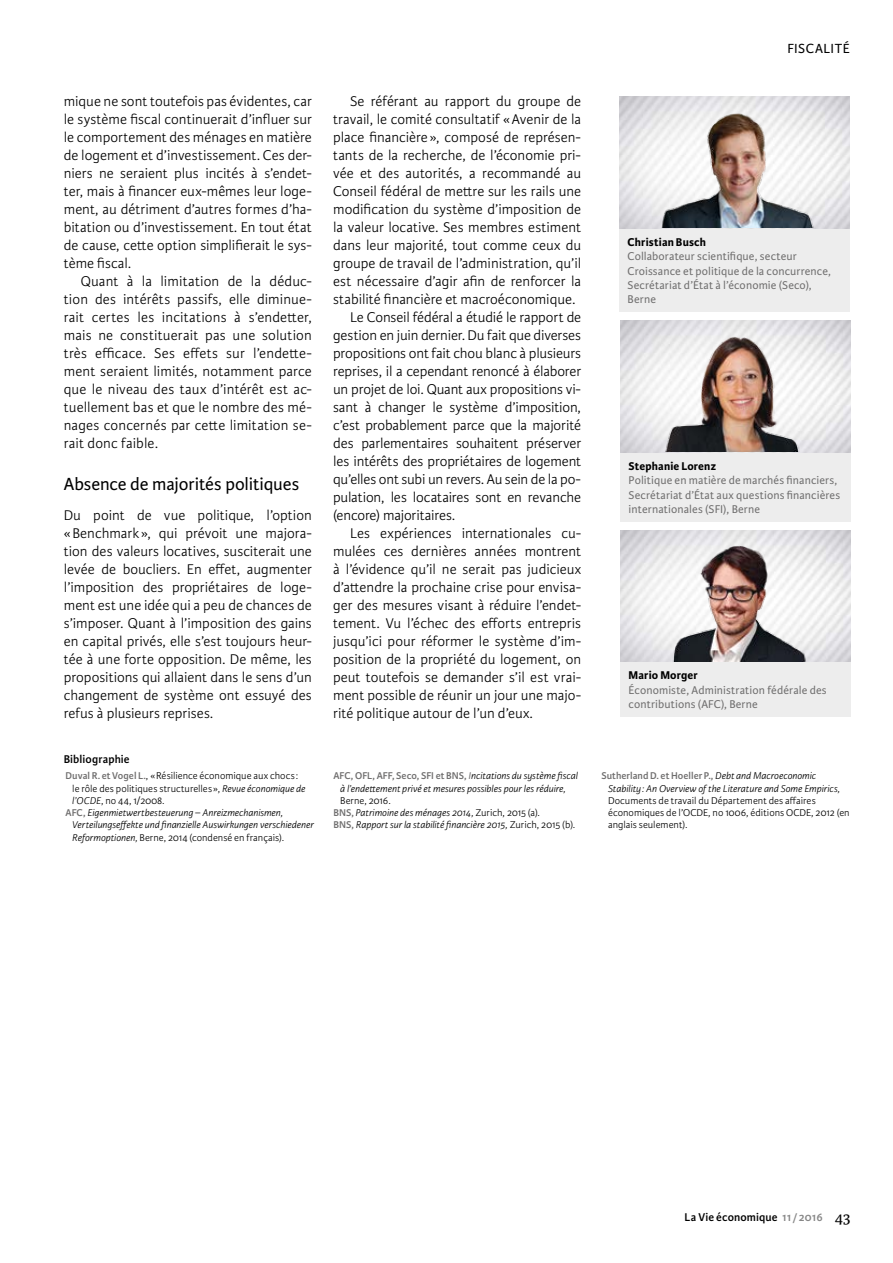
<style>
.page{position:relative;width:893px;height:1263px;background:#fff}
.page>*{position:absolute;margin:0;border:0;box-sizing:border-box;transform-origin:0 0}
.t1{font:18.75px "Karmina Sans";letter-spacing:-.005em;color:#000}
.t2{font:300 15px/18px "Karmina Sans";color:#000;text-align:justify}
.t3{font:14.1px "Karmina Sans";letter-spacing:.035em;color:#000}
.t4{font:12px/14.4px "Karmina Sans";letter-spacing:.01em;color:#706f6f}
.t5{font:700 12px "Karmina Sans";letter-spacing:.015em;color:#000}
.t6{font:600 12px "Karmina Sans";letter-spacing:.01em;color:#000}
.t7{font:italic 300 10.5px/12.3px "Karmina Sans";color:#000}
.t8{font:300 10.5px/12.3px "Karmina Sans";letter-spacing:.005em;color:#000}
.t9{font:600 10.5px "Karmina Sans";letter-spacing:.005em;color:#706f6f}
.s1{font-weight:600;color:#706f6f}
.s2{font-style:italic}
.s3{font-weight:600;font-style:normal;color:#706f6f}
.s4{font-weight:400;font-style:italic}
.s5{font-weight:300;font-style:italic;color:#000}
.s6{font-style:normal}
.s7{color:#878787}
.s8{font-family:"Karmina";font-weight:400;font-size:16.5px}
</style>
<div class="page">
<div style="left:620px;top:452px;width:231px;height:69px;background:#ededed"></div>
<div style="left:620px;top:662px;width:231px;height:55px;background:#ededed"></div>
<div style="left:619px;top:228px;width:231px;height:84px;background:#ededed"></div>
<img style="left:619px;top:96px;width:231px;height:132px">
<img style="left:619px;top:99px;width:231px;height:128px">
<img style="left:620px;top:320px;width:231px;height:132px">
<img style="left:620px;top:323px;width:231px;height:128px">
<img style="left:620px;top:530px;width:231px;height:132px">
<img style="left:620px;top:533px;width:231px;height:128px">
<p class="t2" style="left:64px;top:92px;width:250px">mique ne sont toutefois pas évidentes, car le système fscal continuerait d’infuer sur le comportement des ménages en matière de logement et d’investissement. Ces der&shy;niers ne seraient plus incités à s’endet&shy;ter, mais à fnancer eux-mêmes leur loge&shy;ment, au détriment d’autres formes d’ha&shy;bitation ou d’investissement. En tout état de cause, cete option simpliferait le sys&shy;tème fscal.</p>
<p class="t2" style="left:64px;top:272px;width:250px;text-indent:17px">Quant à la limitation de la déduc&shy;tion des intérêts passifs, elle diminue&shy;rait certes les incitations à s’endeter, mais ne constituerait pas une solution très efcace. Ses efets sur l’endete&shy;ment seraient limités, notamment parce que le niveau des taux d’intérêt est ac&shy;tuellement bas et que le nombre des mé&shy;nages concernés par cete limitation se&shy;rait donc faible.</p>
<h2 class="t1" style="left:64px;top:474px;width:237px">Absence de majorités politiques</h2>
<p class="t2" style="left:64px;top:506px;width:250px">Du point de vue politique, l’option « Benchmark », qui prévoit une majora&shy;tion des valeurs locatives, susciterait une levée de boucliers. En efet, augmenter l’imposition des propriétaires de loge&shy;ment est une idée qui a peu de chances de s’imposer. Quant à l’imposition des gains en capital privés, elle s’est toujours heur&shy;tée à une forte opposition. De même, les propositions qui allaient dans le sens d’un changement de système ont essuyé des refus à plusieurs reprises.</p>
<p class="t6" style="left:64px;top:752px;width:67px">Bibliographie</p>
<p class="t8" style="left:66px;top:770px;width:234px"><span class="s1">Duval R. et Vogel L.</span>, «Résilience économique aux chocs:</p>
<p class="t8" style="left:72px;top:782px;width:235px">le rôle des politiques structurelles», <span class="s2">Revue économique de</span></p>
<p class="t8" style="left:72px;top:794px;width:94px"><span class="s2">l’OCDE</span>, no 44, 1/2008.</p>
<p class="t7" style="left:66px;top:807px;width:219px"><span class="s3">AFC,</span> Eigenmietwertbesteuerung – Anreizmechanismen,</p>
<p class="t7" style="left:72px;top:819px;width:243px">Verteilungsefekte und fnanzielle Auswirkungen verschiedener</p>
<p class="t8" style="left:72px;top:831px;width:213px"><span class="s2">Reformoptionen,</span> Berne, 2014 (condensé en français).</p>
<p class="t2" style="left:333px;top:92px;width:250px;text-indent:17px">Se référant au rapport du groupe de travail, le comité consultatif « Avenir de la place fnancière », composé de représen&shy;tants de la recherche, de l’économie pri&shy;vée et des autorités, a recommandé au Conseil fédéral de metre sur les rails une modifcation du système d’imposition de la valeur locative. Ses membres estiment dans leur majorité, tout comme ceux du groupe de travail de l’administration, qu’il est nécessaire d’agir afn de renforcer la stabilité fnancière et macroéconomique.</p>
<p class="t2" style="left:333px;top:308px;width:250px;text-indent:17px">Le Conseil fédéral a étudié le rapport de gestion en juin dernier. Du fait que diverses propositions ont fait chou blanc à plusieurs reprises, il a cependant renoncé à élaborer un projet de loi. Quant aux propositions vi&shy;sant à changer le système d’imposition, c’est probablement parce que la majorité des parlementaires souhaitent préserver les intérêts des propriétaires de logement qu’elles ont subi un revers. Au sein de la po&shy;pulation, les locataires sont en revanche (encore) majoritaires.</p>
<p class="t2" style="left:333px;top:524px;width:250px;text-indent:17px">Les expériences internationales cu&shy;mulées ces dernières années montrent à l’évidence qu’il ne serait pas judicieux d’atendre la prochaine crise pour envisa&shy;ger des mesures visant à réduire l’endet&shy;tement. Vu l’échec des eforts entrepris jusqu’ici pour réformer le système d’im&shy;position de la propriété du logement, on peut toutefois se demander s’il est vrai&shy;ment possible de réunir un jour une majo&shy;rité politique autour de l’un d’eux.</p>
<p class="t9" style="left:333px;top:770px;width:246px">AFC, OFL, AFF, Seco, SFI et BNS, <span class="s4">I</span><span class="s5">ncitations du système fscal</span></p>
<p class="t7" style="left:340px;top:782px;width:227px">à l’endetement privé et mesures possibles pour les réduire,</p>
<p class="t7" style="left:333px;top:794px;width:243px;text-indent:7px"><span class="s6">Berne, 2016.<br></span><span class="s3">BNS,</span> Patrimoine des ménages 2014, <span class="s6">Zurich, 2015 (a).<br></span><span class="s3">BNS,</span> Rapport sur la stabilité fnancière 2015, <span class="s6">Zurich, 2015 (b).</span></p>
<p class="t3" style="left:787px;top:41px;width:64px">FISCALITÉ</p>
<p class="t5" style="left:628px;top:235px;width:80px">Christian Busch</p>
<p class="t4" style="left:628px;top:249px;width:205px">Collaborateur scientifque, secteur<br>Croissance et politique de la concurrence,<br>Secrétariat d’État à l’économie (Seco),<br>Berne</p>
<p class="t5" style="left:629px;top:459px;width:89px">Stephanie Lorenz</p>
<p class="t4" style="left:629px;top:473px;width:213px">Politique en matière de marchés fnanciers,<br>Secrétariat d’État aux questions fnancières internationales (SFI), Berne</p>
<p class="t5" style="left:629px;top:669px;width:71px">Mario Morger</p>
<p class="t4" style="left:629px;top:683px;width:200px">Économiste, Administration fédérale des contributions (AFC), Berne</p>
<p class="t7" style="left:608px;top:770px;width:233px;text-indent:-7px"><span class="s3">Sutherland D. et Hoeller P.,</span> Debt and Macroeconomic<br>Stability: An Overview ofthe Literature and Some Empirics,</p>
<p class="t8" style="left:608px;top:794px;width:243px">Documents de travail du Département des afaires économiques de l’OCDE, no 1006, éditions OCDE, 2012 (en anglais seulement).</p>
<p class="t6" style="left:685px;top:1210px;width:167px">La Vie économique <span class="s7">11/2016</span> <span class="s8">43</span></p>
</div>
